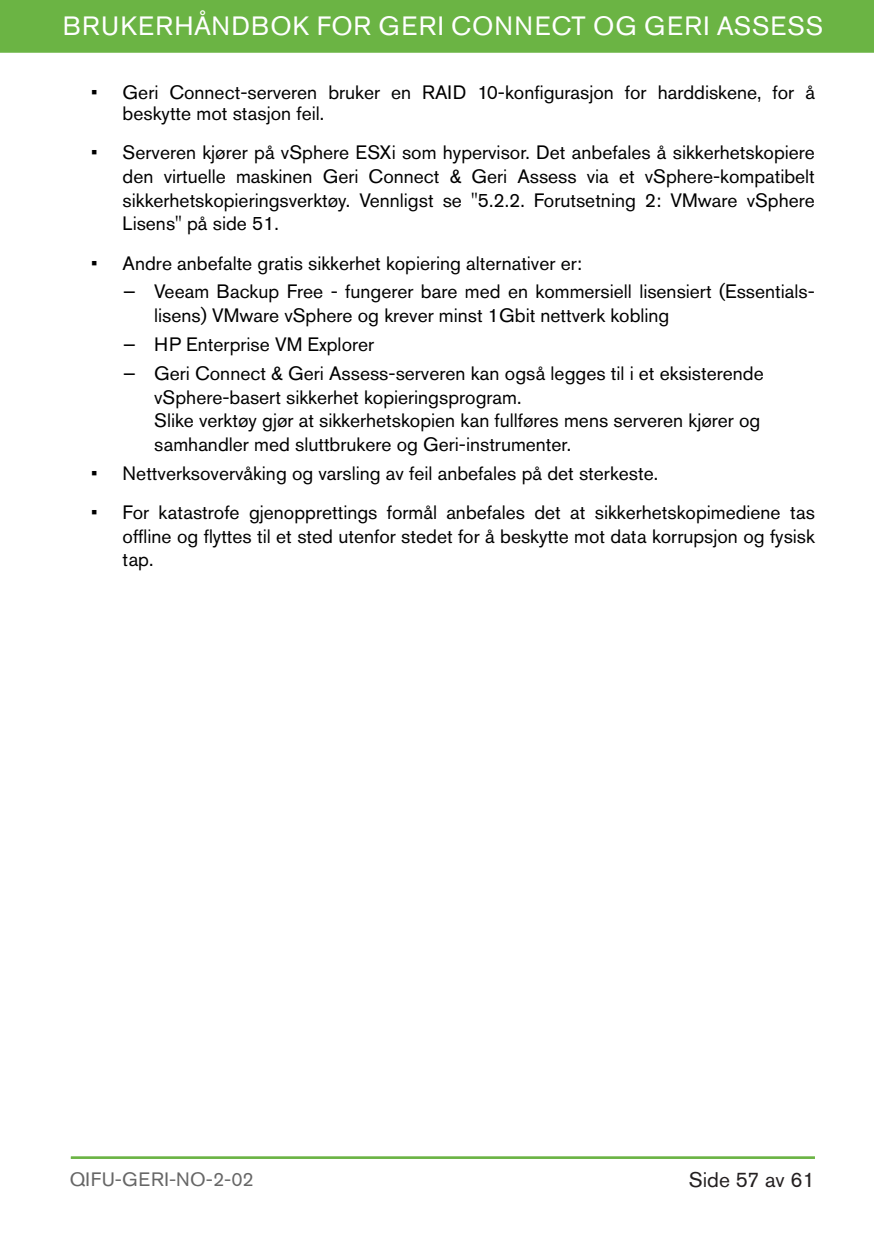
<style>
.page{position:relative;width:874px;height:1241px;background:#fff}
.page>*{position:absolute;margin:0;border:0;box-sizing:border-box;transform-origin:0 0}
.t1{font:26.25px "Akzidenz Grotesk Std";letter-spacing:.035em;color:#fff}
.t2{font:21px "Akzidenz Grotesk Std";color:#231f20}
.t3{font:19.25px/23.6px "Akzidenz Grotesk Std";color:#000}
.t4{font:19.25px "Akzidenz Grotesk Std";letter-spacing:.03em;color:#666}
</style>
<div class="page">
<div style="left:0;top:0;width:873px;height:53px;background:#6bb444"></div>
<hr style="left:71px;top:1156px;width:743px;height:1px;background:#6bb444">
<hr style="left:71px;top:1157px;width:743px;height:1px;background:#6bb444">
<h1 class="t1" style="left:63px;top:11px;width:761px">BRUKERHÅNDBOK FOR GERI CONNECT OG GERI ASSESS</h1>
<p class="t3" style="left:123px;top:81px;width:693px;line-height:21px;text-indent:-32px">• Geri Connect-serveren bruker en RAID 10-konfigurasjon for harddiskene, for å beskytte mot stasjon feil.</p>
<p class="t3" style="left:123px;top:140px;width:693px;text-align:justify;text-indent:-32px">• Serveren kjører på vSphere ESXi som hypervisor. Det anbefales å sikkerhetskopiere den virtuelle maskinen Geri Connect &amp; Geri Assess via et vSphere-kompatibelt sikkerhetskopieringsverktøy. Vennligst se "5.2.2. Forutsetning 2: VMware vSphere Lisens" på side 51.</p>
<p class="t3" style="left:91px;top:251px;width:492px">• Andre anbefalte gratis sikkerhet kopiering alternativer er:</p>
<p class="t3" style="left:154px;top:280px;width:662px;text-indent:-32px">− Veeam Backup Free - fungerer bare med en kommersiell lisensiert (Essentials&shy;lisens) VMware vSphere og krever minst 1Gbit nettverk kobling</p>
<p class="t3" style="left:123px;top:332px;width:253px">− HP Enterprise VM Explorer</p>
<p class="t3" style="left:154px;top:361px;width:610px;text-indent:-32px">− Geri Connect &amp; Geri Assess-serveren kan også legges til i et eksisterende vSphere-basert sikkerhet kopieringsprogram.<br>Slike verktøy gjør at sikkerhetskopien kan fullføres mens serveren kjører og samhandler med sluttbrukere og Geri-instrumenter.</p>
<p class="t3" style="left:91px;top:461px;width:568px">• Nettverksovervåking og varsling av feil anbefales på det sterkeste.</p>
<p class="t3" style="left:123px;top:500px;width:693px;text-align:justify;text-indent:-32px">• For katastrofe gjenopprettings formål anbefales det at sikkerhetskopimediene tas offline og flyttes til et sted utenfor stedet for å beskytte mot data korrupsjon og fysisk tap.</p>
<p class="t4" style="left:70px;top:1167px;width:185px">QIFU-GERI-NO-2-02</p>
<p class="t2" style="left:688px;top:1167px;width:127px">Side 57 av 61</p>
</div>
